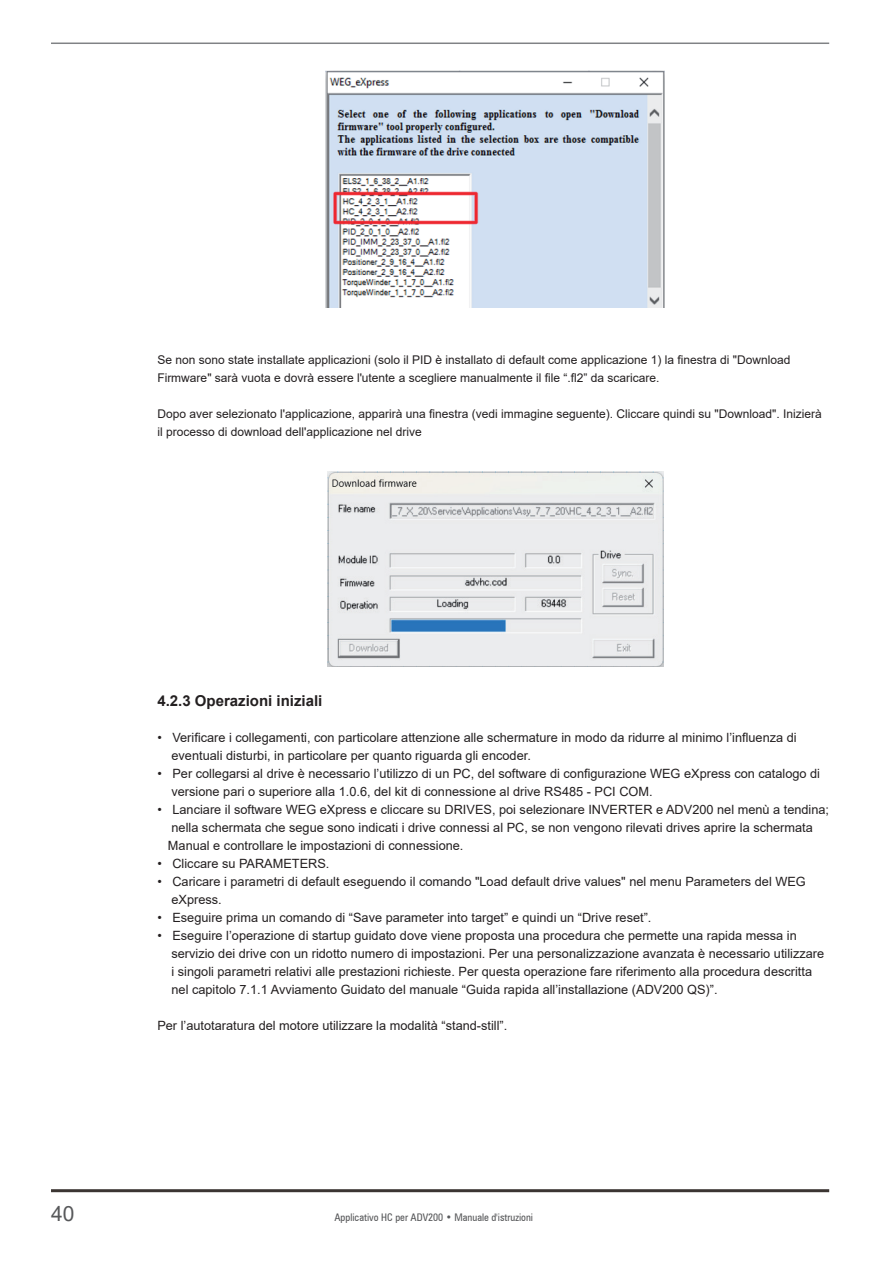
<style>
.page{position:relative;width:893px;height:1263px;background:#fff}
.page>*{position:absolute;margin:0;border:0;box-sizing:border-box;transform-origin:0 0}
.t1{font:21px "Arial";color:#57585a}
.t2{font:700 15px "Arial";color:#231f20}
.t3{font:12.75px/18px "Arial";color:#231f20}
.t4{font:12px/18px "Arial";color:#231f20}
.t5{font:condensed 10.5px "Zurich BT";color:#57585a}
</style>
<div class="page">
<hr style="left:51px;top:43px;width:778px;height:1px;background:#808285">
<hr style="left:51px;top:1189px;width:778px;height:3px;background:#3b3532">
<img style="left:325px;top:70px;width:340px;height:237px">
<img style="left:328px;top:472px;width:335px;height:195px">
<p class="t4" style="left:157px;top:350px;width:635px">Se non sono state installate applicazioni (solo il PID è installato di default come applicazione 1) la finestra di "Download<br>Firmware" sarà vuota e dovrà essere l'utente a scegliere manualmente il file “.fl2” da scaricare.</p>
<p class="t4" style="left:157px;top:404px;width:666px">Dopo aver selezionato l'applicazione, apparirà una finestra (vedi immagine seguente). Cliccare quindi su "Download". Inizierà il processo di download dell'applicazione nel drive</p>
<p class="t2" style="left:157px;top:690px;width:167px">4.2.3 Operazioni iniziali</p>
<p class="t3" style="left:172px;top:728px;width:627px;text-indent:-14px">• Verificare i collegamenti, con particolare attenzione alle schermature in modo da ridurre al minimo l’influenza di eventuali disturbi, in particolare per quanto riguarda gli encoder.</p>
<p class="t3" style="left:172px;top:764px;width:650px;text-indent:-14px">• Per collegarsi al drive è necessario l’utilizzo di un PC, del software di configurazione WEG eXpress con catalogo di versione pari o superiore alla 1.0.6, del kit di connessione al drive RS485 - PCI COM.</p>
<p class="t3" style="left:168px;top:800px;width:663px;text-indent:-11px">• Lanciare il software WEG eXpress e cliccare su DRIVES, poi selezionare INVERTER e ADV200 nel menù a tendina; nella schermata che segue sono indicati i drive connessi al PC, se non vengono rilevati drives aprire la schermata<br>Manual e controllare le impostazioni di connessione.</p>
<p class="t3" style="left:157px;top:854px;width:174px">• Cliccare su PARAMETERS.</p>
<p class="t3" style="left:172px;top:872px;width:636px;text-indent:-14px">• Caricare i parametri di default eseguendo il comando "Load default drive values" nel menu Parameters del WEG eXpress.</p>
<p class="t3" style="left:157px;top:908px;width:496px">• Eseguire prima un comando di “Save parameter into target” e quindi un “Drive reset”.</p>
<p class="t3" style="left:172px;top:926px;width:654px;text-indent:-14px">• Eseguire l’operazione di startup guidato dove viene proposta una procedura che permette una rapida messa in servizio dei drive con un ridotto numero di impostazioni. Per una personalizzazione avanzata è necessario utilizzare i singoli parametri relativi alle prestazioni richieste. Per questa operazione fare riferimento alla procedura descritta nel capitolo 7.1.1 Avviamento Guidato del manuale “Guida rapida all’installazione (ADV200 QS)”.</p>
<p class="t3" style="left:157px;top:1016px;width:352px">Per l’autotaratura del motore utilizzare la modalità “stand-still”.</p>
<h1 class="t1" style="left:51px;top:1199px;width:25px">40</h1>
<p class="t5" style="left:334px;top:1210px;width:200px">Applicativo HC per ADV200 • Manuale d'istruzioni</p>
</div>
